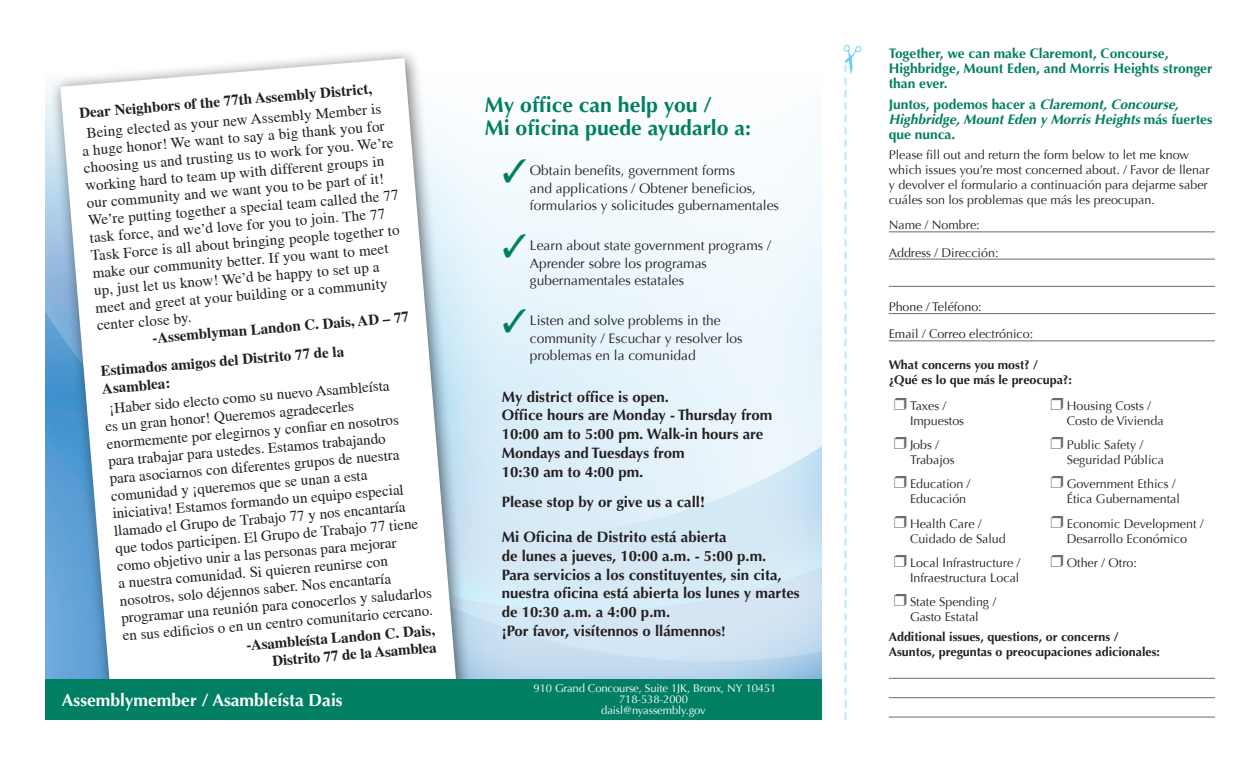
<style>
.page{position:relative;width:1260px;height:765px;background:#fff}
.page>*{position:absolute;margin:0;border:0;box-sizing:border-box;transform-origin:0 0}
.t1{font:700 21.25px/23.8px "Optima";color:#007f63}
.t2{font:700 17.5px "Optima";color:#fff}
.t3{font:15px/17.5px "Times";color:#231f20}
.t4{font:700 15px/18.8px "Optima";color:#231f20}
.t5{font:700 15px/28.5px "Times";color:#231f20}
.t6{font:13.75px/17.5px "Optima";color:#231f20}
.t7{font:italic 700 13.75px/15px "Optima";color:#007f63}
.t8{font:700 13.75px/15px "Optima";color:#007f63}
.t9{font:12.5px/15px "Optima";color:#231f20}
.t10{font:700 12.5px/15px "Optima";color:#231f20}
.t11{font:11.25px/11.2px "Optima";letter-spacing:-.01em;color:#fff;text-align:center}
.s1{color:#007f63}
.s2{font-size:13.75px}
.s3{font-style:normal}
.s4{color:#6c6d70}
</style>
<div class="page">
<div style="left:314px;top:0;width:655px;height:765px;background:#fff;opacity:.75"></div>
<div style="left:49px;top:47px;width:423px;height:685px;background:#231f20;opacity:.65"></div>
<svg style="left:60px;top:58px;width:397px;height:621px"></svg>
<svg style="left:844px;top:45px;width:17px;height:675px"></svg>
<hr style="left:889px;top:232px;width:326px;height:1px;background:#6c6d70">
<hr style="left:889px;top:259px;width:326px;height:1px;background:#6c6d70">
<hr style="left:889px;top:286px;width:326px;height:1px;background:#6c6d70">
<hr style="left:889px;top:313px;width:326px;height:1px;background:#6c6d70">
<hr style="left:889px;top:341px;width:326px;height:1px;background:#6c6d70">
<hr style="left:889px;top:678px;width:326px;height:1px;background:#6c6d70">
<hr style="left:889px;top:697px;width:326px;height:1px;background:#6c6d70">
<hr style="left:889px;top:717px;width:326px;height:1px;background:#6c6d70">
<div style="left:45px;top:679px;width:776px;height:41px;background:#007f63"></div>
<div style="left:0;top:720px;width:1260px;height:45px;background:#fff"></div>
<div style="left:0;top:0;width:1260px;height:45px;background:#fff"></div>
<p class="t5" style="left:78px;top:100px;width:295px;rotate:-5deg">Dear Neighbors of the 77th Assembly District,</p>
<p class="t3" style="left:80px;top:126px;width:313px;text-indent:6px;rotate:-5deg">Being elected as your new Assembly Member is a huge honor! We want to say a big thank you for choosing us and trusting us to work for you. We’re working hard to team up with different groups in our community and we want you to be part of it!<br>We’re putting together a special team called the 77 task force, and we’d love for you to join. The 77<br>Task Force is all about bringing people together to make our community better. If you want to meet up, just let us know! We’d be happy to set up a meet and greet at your building or a community center close by.</p>
<p class="t5" style="left:97px;top:330px;width:313px;text-indent:54px;rotate:-5deg">-Assemblyman Landon C. Dais, AD – 77<br>Estimados amigos del Distrito 77 de la</p>
<p class="t5" style="left:101px;top:376px;width:70px;rotate:-5deg">Asamblea:</p>
<p class="t3" style="left:102px;top:402px;width:313px;text-indent:7px;rotate:-5deg">¡Haber sido electo como su nuevo Asambleísta<br>es un gran honor! Queremos agradecerles enormemente por elegirnos y confi ar en nosotros para trabajar para ustedes. Estamos trabajando<br>para asociarnos con diferentes grupos de nuestra comunidad y ¡queremos que se unan a esta iniciativa! Estamos formando un equipo especial llamado el Grupo de Trabajo 77 y nos encantaría que todos participen. El Grupo de Trabajo 77 tiene como objetivo unir a las personas para mejorar<br>a nuestra comunidad. Si quieren reunirse con nosotros, solo déjennos saber. Nos encantaría programar una reunión para conocerlos y saludarlos en sus edifi cios o en un centro comunitario cercano.</p>
<p class="t5" style="left:246px;top:638px;width:191px;line-height:17.6px;text-align:right;rotate:-5deg">-Asambleísta Landon C. Dais,<br>Distrito 77 de la Asamblea</p>
<h1 class="t1" style="left:485px;top:95px;width:268px">My office can help you /<br>Mi oficina puede ayudarlo a:</h1>
<p class="t6" style="left:530px;top:163px;width:251px;text-indent:-28px"><span class="s1">✓</span> Obtain benefits, government forms<br>and applications / Obtener beneficios, formularios y solicitudes gubernamentales</p>
<p class="t6" style="left:530px;top:238px;width:242px;text-indent:-28px"><span class="s1">✓</span> Learn about state government programs /<br>Aprender sobre los programas gubernamentales estatales</p>
<p class="t6" style="left:530px;top:313px;width:214px;text-indent:-28px"><span class="s1">✓</span> Listen and solve problems in the community / Escuchar y resolver los problemas en la comunidad</p>
<p class="t4" style="left:502px;top:389px;width:272px">My district office is open.<br>Office hours are Monday - Thursday from<br>10:00 am to 5:00 pm. Walk-in hours are<br>Mondays and Tuesdays from<br>10:30 am to 4:00 pm.</p>
<p class="t4" style="left:502px;top:494px;width:205px">Please stop by or give us a call!</p>
<p class="t4" style="left:502px;top:529px;width:299px">Mi Oficina de Distrito está abierta<br>de lunes a jueves, 10:00 a.m. - 5:00 p.m.<br>Para servicios a los constituyentes, sin cita, nuestra oficina está abierta los lunes y martes de 10:30 a.m. a 4:00 p.m.<br>¡Por favor, visítennos o llámenno<span class="s2">s!</span></p>
<p class="t2" style="left:62px;top:693px;width:282px">Assemblymember / Asambleísta Dais</p>
<p class="t11" style="left:534px;top:683px;width:244px">910 Grand Concourse, Suite 1JK, Bronx, NY 10451<br>718-538-2000<br>daisl@nyassembly.gov</p>
<p class="t8" style="left:889px;top:47px;width:325px">Together, we can make Claremont, Concourse,<br>Highbridge, Mount Eden, and Morris Heights stronger than ever.</p>
<p class="t7" style="left:889px;top:98px;width:325px"><span class="s3">Juntos, podemos hacer a</span> Claremont, Concourse,<br>Highbridge, Mount Eden y Morris Heights <span class="s3">más fuertes que nunca.</span></p>
<p class="t9" style="left:889px;top:149px;width:322px">Please fill out and return the form below to let me know which issues you’re most concerned about. / Favor de llenar y devolver el formulario a continuación para dejarme saber cuáles son los problemas que más les preocupan.</p>
<p class="t9" style="left:889px;top:213px;width:111px;line-height:27.2px">Name / Nombre:<br>Address / Dirección:</p>
<p class="t9" style="left:889px;top:294px;width:146px;line-height:27.2px">Phone / Teléfono:<br>Email / Correo electrónico:</p>
<p class="t10" style="left:889px;top:359px;width:185px">What concerns you most? /<br>¿Qué es lo que más le preocupa?:</p>
<p class="t9" style="left:910px;top:399px;width:56px;text-indent:-16px"><span class="s4">❒</span> Taxes /<br>Impuestos</p>
<p class="t9" style="left:1067px;top:399px;width:98px;text-indent:-16px"><span class="s4">❒</span> Housing Costs /<br>Costo de Vivienda</p>
<p class="t9" style="left:910px;top:438px;width:46px;text-indent:-16px"><span class="s4">❒</span> Jobs /<br>Trabajos</p>
<p class="t9" style="left:1067px;top:438px;width:99px;text-indent:-16px"><span class="s4">❒</span> Public Safety /<br>Seguridad Pública</p>
<p class="t9" style="left:910px;top:478px;width:62px;text-indent:-16px"><span class="s4">❒</span> Education /<br>Educación</p>
<p class="t9" style="left:1067px;top:478px;width:115px;text-indent:-16px"><span class="s4">❒</span> Government Ethics /<br>Ética Gubernamental</p>
<p class="t9" style="left:910px;top:517px;width:97px;text-indent:-16px"><span class="s4">❒</span> Health Care /<br>Cuidado de Salud</p>
<p class="t9" style="left:1051px;top:517px;width:154px;text-align:center"><span class="s4">❒</span> Economic Development /<br>Desarrollo Económico</p>
<p class="t9" style="left:894px;top:556px;width:128px;text-align:right"><span class="s4">❒</span> Local Infrastructure /<br>Infraestructura Local</p>
<p class="t9" style="left:1051px;top:556px;width:88px"><span class="s4">❒</span> Other / Otro:</p>
<p class="t9" style="left:894px;top:596px;width:104px;text-align:center"><span class="s4">❒</span> State Spending /<br>Gasto Estatal</p>
<p class="t10" style="left:889px;top:631px;width:273px">Additional issues, questions, or concerns /<br>Asuntos, preguntas o preocupaciones adicionales:</p>
</div>
